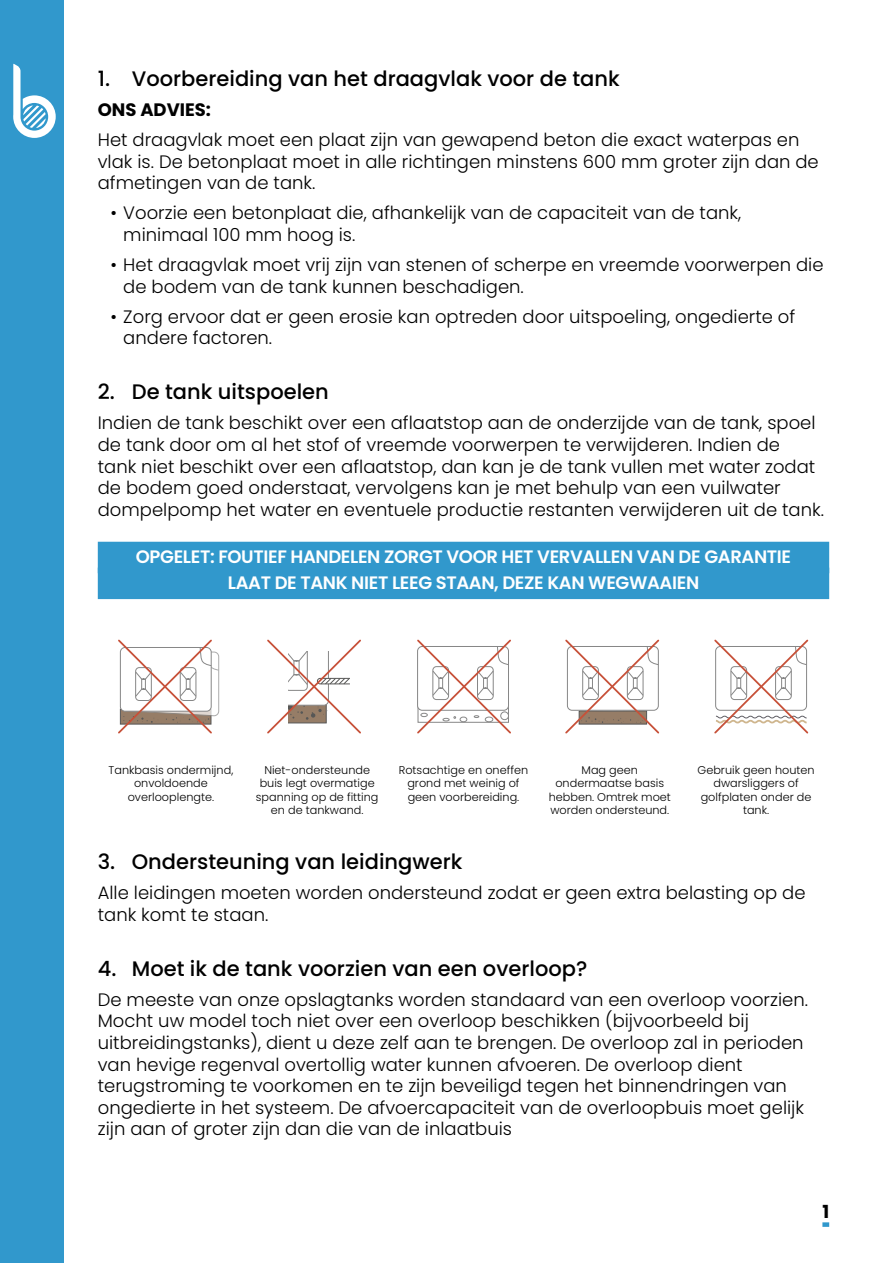
<style>
.page{position:relative;width:893px;height:1263px;background:#fff}
.page>*{position:absolute;margin:0;border:0;box-sizing:border-box;transform-origin:0 0}
.t1{font:500 21px "Poppins";color:#000}
.t2{font:300 18px/21.6px "Poppins";color:#000}
.t3{font:600 18px/25.8px "Poppins";letter-spacing:-.02em;color:#fff;text-align:center}
.t4{font:700 18px "Poppins";color:#000}
.t5{font:300 11.25px/13.5px "Poppins";color:#000;text-align:center}
</style>
<div class="page">
<div style="left:0;top:0;width:64px;height:1263px;background:#3198cc"></div>
<svg style="left:13px;top:64px;width:43px;height:74px"></svg>
<svg style="left:822px;top:1222px;width:7px;height:5px"></svg>
<div style="left:98px;top:542px;width:731px;height:31px;background:#3198cc"></div>
<div style="left:98px;top:568px;width:731px;height:31px;background:#3198cc"></div>
<svg style="left:118px;top:639px;width:101px;height:95px"></svg>
<svg style="left:267px;top:639px;width:94px;height:95px"></svg>
<svg style="left:417px;top:639px;width:94px;height:95px"></svg>
<svg style="left:565px;top:639px;width:95px;height:95px"></svg>
<svg style="left:714px;top:639px;width:95px;height:95px"></svg>
<p class="t1" style="left:98px;top:66px;width:523px">1. Voorbereiding van het draagvlak voor de tank</p>
<p class="t4" style="left:98px;top:99px;width:115px">ONS ADVIES:</p>
<p class="t2" style="left:98px;top:129px;width:722px">Het draagvlak moet een plaat zijn van gewapend beton die exact waterpas en vlak is. De betonplaat moet in alle richtingen minstens 600 mm groter zijn dan de afmetingen van de tank.</p>
<p class="t2" style="left:123px;top:202px;width:619px;text-indent:-13px">• Voorzie een betonplaat die, afhankelijk van de capaciteit van de tank, minimaal 100 mm hoog is.</p>
<p class="t2" style="left:123px;top:254px;width:702px;text-indent:-13px">• Het draagvlak moet vrij zijn van stenen of scherpe en vreemde voorwerpen die de bodem van de tank kunnen beschadigen.</p>
<p class="t2" style="left:123px;top:306px;width:673px;text-indent:-13px">• Zorg ervoor dat er geen erosie kan optreden door uitspoeling, ongedierte of andere factoren.</p>
<p class="t1" style="left:98px;top:380px;width:233px">2. De tank uitspoelen</p>
<p class="t2" style="left:98px;top:412px;width:728px">Indien de tank beschikt over een aflaatstop aan de onderzijde van de tank, spoel de tank door om al het stof of vreemde voorwerpen te verwijderen. Indien de<br>tank niet beschikt over een aflaatstop, dan kan je de tank vullen met water zodat de bodem goed onderstaat, vervolgens kan je met behulp van een vuilwater dompelpomp het water en eventuele productie restanten verwijderen uit de tank.</p>
<p class="t3" style="left:136px;top:544px;width:657px">OPGELET: FOUTIEF HANDELEN ZORGT VOOR HET VERVALLEN VAN DE GARANTIE<br>LAAT DE TANK NIET LEEG STAAN, DEZE KAN WEGWAAIEN</p>
<p class="t5" style="left:109px;top:763px;width:126px">Tankbasis ondermijnd, onvoldoende overlooplengte.</p>
<p class="t5" style="left:256px;top:763px;width:124px">Niet-ondersteunde buis legt overmatige spanning op de fitting en de tankwand.</p>
<p class="t5" style="left:399px;top:763px;width:131px">Rotsachtige en oneffen grond met weinig of geen voorbereiding.</p>
<p class="t5" style="left:549px;top:763px;width:124px">Mag geen ondermaatse basis hebben. Omtrek moet worden ondersteund.</p>
<p class="t5" style="left:698px;top:763px;width:119px">Gebruik geen houten dwarsliggers of golfplaten onder de tank.</p>
<p class="t1" style="left:98px;top:849px;width:366px">3. Ondersteuning van leidingwerk</p>
<p class="t2" style="left:98px;top:882px;width:709px">Alle leidingen moeten worden ondersteund zodat er geen extra belasting op de tank komt te staan.</p>
<p class="t1" style="left:98px;top:956px;width:491px">4. Moet ik de tank voorzien van een overloop?</p>
<p class="t2" style="left:98px;top:989px;width:712px">De meeste van onze opslagtanks worden standaard van een overloop voorzien.<br>Mocht uw model toch niet over een overloop beschikken (bijvoorbeeld bij uitbreidingstanks), dient u deze zelf aan te brengen. De overloop zal in perioden van hevige regenval overtollig water kunnen afvoeren. De overloop dient terugstroming te voorkomen en te zijn beveiligd tegen het binnendringen van ongedierte in het systeem. De afvoercapaciteit van de overloopbuis moet gelijk zijn aan of groter zijn dan die van de inlaatbuis</p>
<p class="t4" style="left:822px;top:1201px;width:8px">1</p>
</div>
